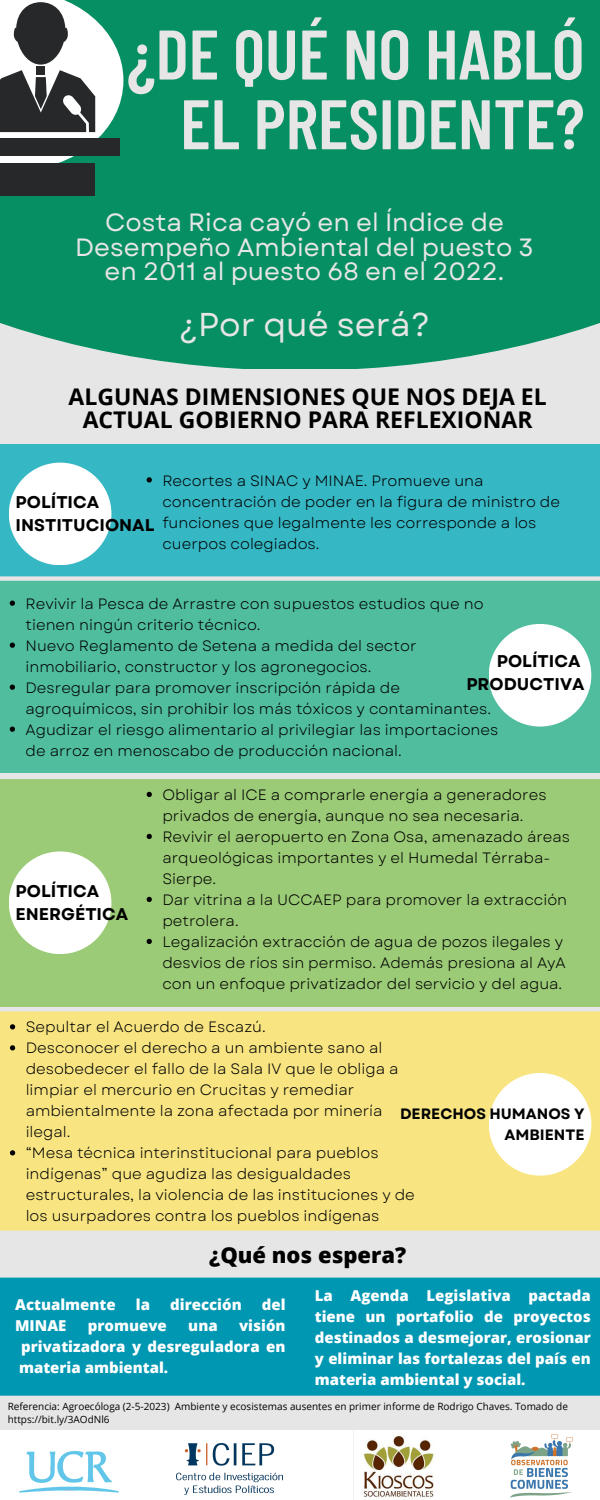
<style>
.page{position:relative;width:600px;height:1500px;background:#e6e6e6}
.page>*{position:absolute;margin:0;border:0;box-sizing:border-box;transform-origin:0 0}
.t1{font:600 70px/69.8px "Barlow Condensed";color:#e6e6e6;text-align:right}
.t2{font:33px "Garet";color:#e6e6e6}
.t3{font:25px/24.8px "Garet";color:#e6e6e6;text-align:center}
.t4{font:700 23px/22.5px "Open Sans";color:#000;text-align:center}
.t5{font:800 22px "Open Sans";color:#000}
.t6{font:700 17px/23.2px "Garet";color:#000}
.t7{font:15px/21px "Garet";color:#000}
.t8{font:800 15px/21px "Open Sans";color:#fff;text-align:justify}
.t9{font:700 15px/21px "Garet";color:#000;text-align:right}
.t10{font:10px/13.5px "Open Sans";color:#000}
</style>
<div class="page">
<div style="left:0;top:444px;width:600px;height:132px;background:#36b7c4"></div>
<div style="left:0;top:581px;width:600px;height:192px;background:#50bd9f"></div>
<div style="left:0;top:779px;width:600px;height:228px;background:#9bcb76"></div>
<div style="left:0;top:1011px;width:600px;height:220px;background:#f8e582"></div>
<div style="left:489px;top:624px;width:102px;height:103px;background:#fff;border-radius:50%"></div>
<div style="left:489px;top:1073px;width:102px;height:103px;background:#fff;border-radius:50%"></div>
<div style="left:9px;top:851px;width:102px;height:103px;background:#fff;border-radius:50%"></div>
<div style="left:0;top:0;width:600px;height:369px;background:#068f62"></div>
<div style="left:9px;top:463px;width:102px;height:102px;background:#fff;border-radius:50%"></div>
<div style="left:0;top:1430px;width:600px;height:70px;background:#fff"></div>
<div style="left:0;top:1278px;width:600px;height:118px;background:#0097b2"></div>
<svg style="left:0;top:0;width:123px;height:163px;fill:#fff"></svg>
<div style="left:0;top:139px;width:119px;height:17px;background:#27282a"></div>
<div style="left:0;top:163px;width:95px;height:33px;background:#27282a"></div>
<svg style="left:0;top:2px;width:95px;height:130px"></svg>
<img style="left:19px;top:1451px;width:100px;height:42px">
<img style="left:176px;top:1443px;width:106px;height:52px">
<img style="left:363px;top:1435px;width:71px;height:63px">
<img style="left:510px;top:1433px;width:63px;height:65px">
<svg style="left:10px;top:601px;width:5px;height:5px"></svg>
<svg style="left:10px;top:643px;width:5px;height:5px"></svg>
<svg style="left:10px;top:685px;width:5px;height:5px"></svg>
<svg style="left:10px;top:727px;width:5px;height:5px"></svg>
<svg style="left:147px;top:477px;width:5px;height:6px"></svg>
<svg style="left:147px;top:792px;width:5px;height:5px"></svg>
<svg style="left:147px;top:834px;width:5px;height:5px"></svg>
<svg style="left:147px;top:897px;width:5px;height:5px"></svg>
<svg style="left:147px;top:939px;width:5px;height:5px"></svg>
<svg style="left:10px;top:1024px;width:5px;height:5px"></svg>
<svg style="left:10px;top:1045px;width:5px;height:5px"></svg>
<svg style="left:10px;top:1150px;width:5px;height:5px"></svg>
<h1 class="t1" style="left:127px;top:17px;width:459px">¿DE QUÉ NO HABLÓ<br>EL PRESIDENTE?</h1>
<h3 class="t3" style="left:75px;top:210px;width:460px">Costa Rica cayó en el Índice de<br>Desempeño Ambiental del puesto 3 en 2011 al puesto 68 en el 2022.</h3>
<h2 class="t2" style="left:179px;top:301px;width:253px">¿Por qué será?</h2>
<h3 class="t4" style="left:69px;top:385px;width:480px">ALGUNAS DIMENSIONES QUE NOS DEJA EL<br>ACTUAL GOBIERNO PARA REFLEXIONAR</h3>
<p class="t6" style="left:16px;top:490px;width:140px">POLÍTICA<br>INSTITUCIONAL</p>
<p class="t7" style="left:162px;top:470px;width:399px">Recortes a SINAC y MINAE. Promueve una concentración de poder en la figura de ministro de funciones que legalmente les corresponde a los cuerpos colegiados.</p>
<p class="t7" style="left:26px;top:593px;width:474px">Revivir la Pesca de Arrastre con supuestos estudios que no tienen ningún criterio técnico.<br>Nuevo Reglamento de Setena a medida del sector inmobiliario, constructor y los agronegocios.<br>Desregular para promover inscripción rápida de agroquímicos, sin prohibir los más tóxicos y contaminantes.<br>Agudizar el riesgo alimentario al privilegiar las importaciones de arroz en menoscabo de producción nacional.</p>
<p class="t6" style="left:466px;top:649px;width:120px;text-align:right">POLÍTICA<br>PRODUCTIVA</p>
<p class="t7" style="left:162px;top:784px;width:409px">Obligar al ICE a comprarle energía a generadores privados de energía, aunque no sea necesaria.<br>Revivir el aeropuerto en Zona Osa, amenazado áreas arqueológicas importantes y el Humedal Térraba-Sierpe.<br>Dar vitrina a la UCCAEP para promover la extracción petrolera.<br>Legalización extracción de agua de pozos ilegales y desvios de ríos sin permiso. Además presiona al AyA con un enfoque privatizador del servicio y del agua.</p>
<p class="t7" style="left:26px;top:1017px;width:391px">Sepultar el Acuerdo de Escazú.<br>Desconocer el derecho a un ambiente sano al desobedecer el fallo de la Sala IV que le obliga a limpiar el mercurio en Crucitas y remediar ambientalmente la zona afectada por minería ilegal.<br>“Mesa técnica interinstitucional para pueblos indígenas” que agudiza las desigualdades estructurales, la violencia de las instituciones y de los usurpadores contra los pueblos indígenas</p>
<p class="t6" style="left:16px;top:879px;width:114px">POLÍTICA<br>ENERGÉTICA</p>
<p class="t9" style="left:400px;top:1103px;width:186px">DERECHOS HUMANOS Y<br>AMBIENTE</p>
<h3 class="t5" style="left:209px;top:1239px;width:199px">¿Qué nos espera?</h3>
<p class="t8" style="left:315px;top:1285px;width:278px">La Agenda Legislativa pactada tiene un portafolio de proyectos destinados a desmejorar, erosionar y eliminar las fortalezas del país en materia ambiental y social.</p>
<p class="t10" style="left:8px;top:1399px;width:562px">Referencia: Agroecóloga (2-5-2023) Ambiente y ecosistemas ausentes en primer informe de Rodrigo Chaves. Tomado de https://bit.ly/3AOdNl6</p>
<p class="t8" style="left:15px;top:1294px;width:102px">Actualmente</p>
<p class="t8" style="left:136px;top:1294px;width:16px">la</p>
<p class="t8" style="left:170px;top:1294px;width:73px">dirección</p>
<p class="t8" style="left:262px;top:1294px;width:25px">del</p>
<p class="t8" style="left:15px;top:1315px;width:53px">MINAE</p>
<p class="t8" style="left:88px;top:1315px;width:80px">promueve</p>
<p class="t8" style="left:188px;top:1315px;width:31px">una</p>
<p class="t8" style="left:19px;top:1315px;width:268px;text-indent:220px">visión privatizadora y desreguladora en materia ambiental.</p>
</div>
